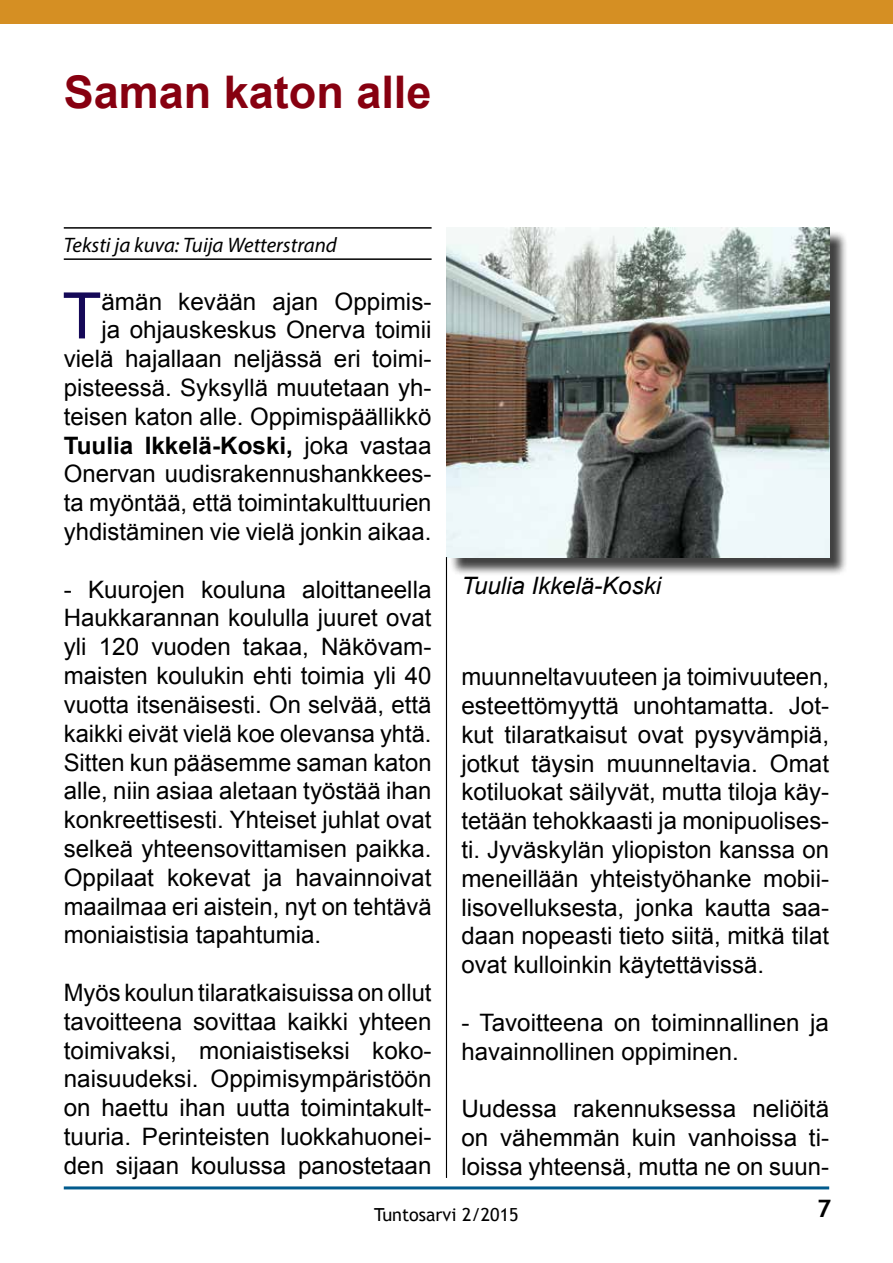
<style>
.page{position:relative;width:893px;height:1263px;background:#fff}
.page>*{position:absolute;margin:0;border:0;box-sizing:border-box;transform-origin:0 0}
.t1{font:64.2px "Arial";color:#150958}
.t2{font:700 45px "Arial";color:#870010}
.t3{font:24px/28.8px "Arial";color:#000;text-align:justify}
.t4{font:italic 24px "Arial";color:#000}
.t5{font:700 24px "Trebuchet MS";color:#000}
.t6{font:italic 21px "Myriad Pro";color:#000}
.t7{font:18px "Trebuchet MS";color:#000}
.s1{font-weight:700}
</style>
<div class="page">
<hr style="left:64px;top:1186px;width:765px;height:3px;background:#025b8d">
<hr style="left:64px;top:227px;width:368px;height:2px;background:#000">
<hr style="left:64px;top:258px;width:368px;height:2px;background:#000">
<div style="left:0;top:0;width:893px;height:23px;background:#d58f23"></div>
<div style="left:449px;top:230px;width:399px;height:346px;background:#000;opacity:.75"></div>
<img style="left:446px;top:227px;width:383px;height:330px">
<hr style="left:446px;top:557px;width:1px;height:621px;background:#000">
<h2 class="t2" style="left:64px;top:62px;width:369px">Saman katon alle</h2>
<p class="t6" style="left:64px;top:232px;width:275px">Teksti ja kuva: Tuija Wetterstrand</p>
<h1 class="t1" style="left:62px;top:274px;width:41px">T</h1>
<p class="t3" style="left:64px;top:287px;width:369px;text-align:right">ämän kevään ajan Oppimis-<br>ja ohjauskeskus Onerva toimii vielä hajallaan neljässä eri toimi&shy;pisteessä. Syksyllä muutetaan yh&shy;teisen katon alle. Oppimispäällikkö <span class="s1">Tuulia Ikkelä-Koski,</span> joka vastaa Onervan uudisrakennushankkees&shy;ta myöntää, että toimintakulttuurien yhdistäminen vie vielä jonkin aikaa.</p>
<p class="t3" style="left:64px;top:575px;width:369px">- Kuurojen kouluna aloittaneella Haukkarannan koululla juuret ovat yli 120 vuoden takaa, Näkövam&shy;maisten koulukin ehti toimia yli 40 vuotta itsenäisesti. On selvää, että kaikki eivät vielä koe olevansa yhtä.<br>Sitten kun pääsemme saman katon alle, niin asiaa aletaan työstää ihan konkreettisesti. Yhteiset juhlat ovat selkeä yhteensovittamisen paikka.<br>Oppilaat kokevat ja havainnoivat maailmaa eri aistein, nyt on tehtävä moniaistisia tapahtumia.</p>
<p class="t3" style="left:64px;top:978px;width:369px">Myös koulun tilaratkaisuissa on ollut tavoitteena sovittaa kaikki yhteen toimivaksi, moniaistiseksi koko&shy;naisuudeksi. Oppimisympäristöön on haettu ihan uutta toimintakult&shy;tuuria. Perinteisten luokkahuonei&shy;den sijaan koulussa panostetaan</p>
<p class="t4" style="left:461px;top:570px;width:201px">Tuulia Ikkelä-Koski</p>
<p class="t3" style="left:461px;top:662px;width:369px">muunneltavuuteen ja toimivuuteen, esteettömyyttä unohtamatta. Jot&shy;kut tilaratkaisut ovat pysyvämpiä, jotkut täysin muunneltavia. Omat kotiluokat säilyvät, mutta tiloja käy&shy;tetään tehokkaasti ja monipuolises&shy;ti. Jyväskylän yliopiston kanssa on meneillään yhteistyöhanke mobii&shy;lisovelluksesta, jonka kautta saa&shy;daan nopeasti tieto siitä, mitkä tilat ovat kulloinkin käytettävissä.</p>
<p class="t3" style="left:461px;top:1008px;width:369px">- Tavoitteena on toiminnallinen ja havainnollinen oppiminen.</p>
<p class="t3" style="left:461px;top:1094px;width:369px">Uudessa rakennuksessa neliöitä on vähemmän kuin vanhoissa ti&shy;loissa yhteensä, mutta ne on suun-</p>
<p class="t7" style="left:374px;top:1204px;width:146px">Tuntosarvi 2/2015</p>
<p class="t5" style="left:817px;top:1193px;width:16px">7</p>
</div>
